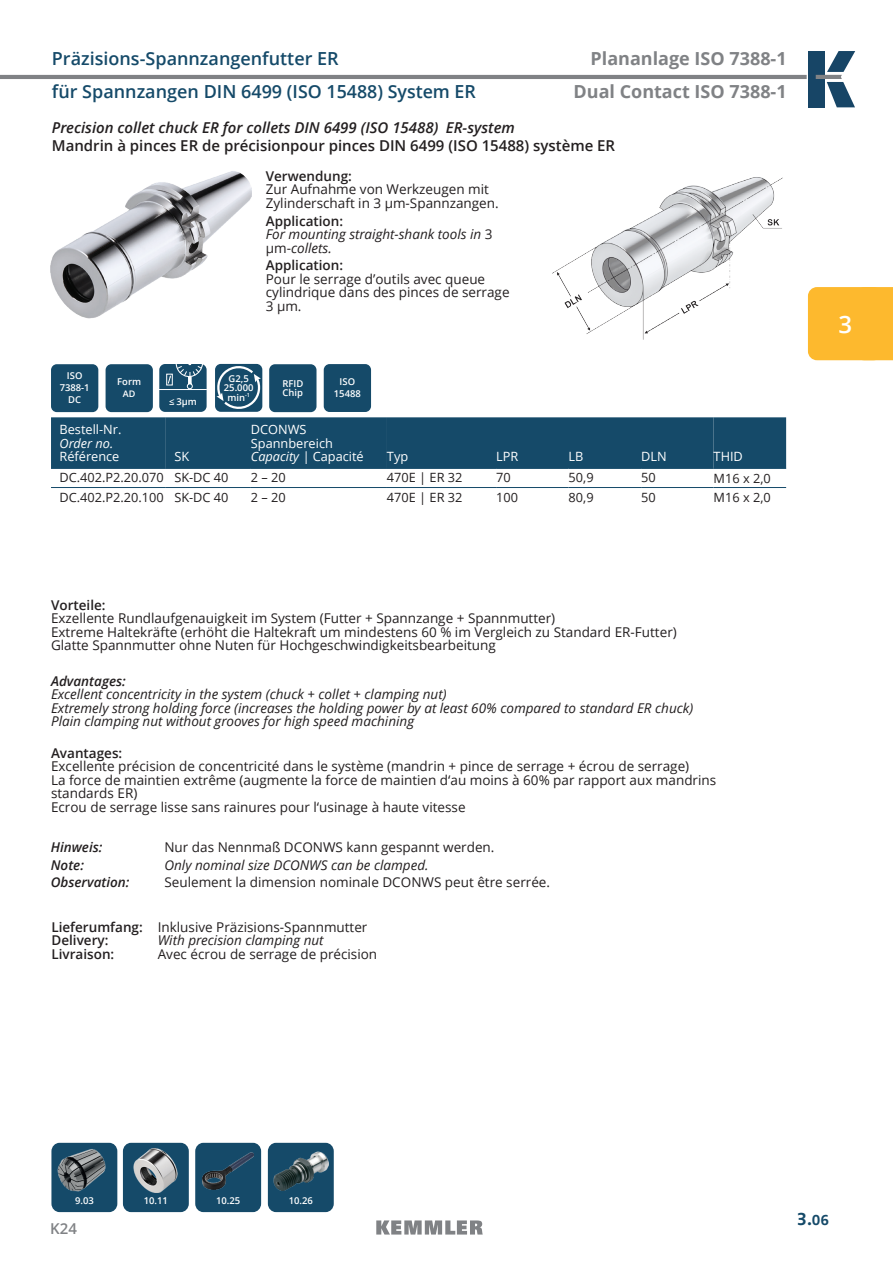
<style>
.page{position:relative;width:893px;height:1263px;background:#fff}
.page>*{position:absolute;margin:0;border:0;box-sizing:border-box;transform-origin:0 0}
.t1{font:600 24px "Open Sans";color:#fff}
.t2{font:600 18px/33px "Open Sans";color:#154a69}
.t3{font:700 18px/33px "Open Sans";color:#808285;text-align:right}
.t4{font:700 18px "Zwo OT";color:#154a69}
.t5{font:600 15px "Open Sans";color:#231f20}
.t6{font:italic 600 15px "Open Sans";color:#231f20}
.t7{font:600 15px "Open Sans";color:#808285}
.t8{font:13.5px/13.5px "Open Sans";color:#231f20}
.t9{font:italic 13.5px/13.5px "Open Sans";color:#231f20}
.t10{font:600 13.5px "Open Sans";color:#231f20}
.t11{font:italic 600 13.5px "Open Sans";color:#231f20}
.t12{font:12.75px "Open Sans";color:#231f20}
.t13{font:12.75px/13.5px "Open Sans";color:#fff}
.t14{font:italic 12.75px "Open Sans";color:#fff}
.t15{font:600 9.45px/9.4px "Open Sans";color:#fff;text-align:center}
.t16{font:600 9px "Open Sans";color:#fff}
.s1{font-weight:600;font-style:normal}
.s2{font-style:normal}
.s3{font-style:italic}
.s4{font-weight:600}
.s5{font-size:15px}
</style>
<div class="page">
<div style="left:808px;top:51px;width:16px;height:56px;background:#174566"></div>
<svg style="left:816px;top:51px;width:39px;height:56px"></svg>
<hr style="left:0;top:75px;width:807px;height:4px;background:#808285">
<svg style="left:376px;top:1220px;width:107px;height:14px"></svg>
<svg style="left:876px;top:287px;width:17px;height:73px"></svg>
<div style="left:808px;top:287px;width:74px;height:73px;background:#fdb92e;border-radius:9px"></div>
<div style="left:51px;top:417px;width:735px;height:51px;background:#154a69"></div>
<hr style="left:51px;top:468px;width:115px;height:1px;background:#154a69">
<hr style="left:166px;top:468px;width:85px;height:1px;background:#154a69">
<hr style="left:251px;top:468px;width:136px;height:1px;background:#154a69">
<hr style="left:387px;top:468px;width:109px;height:1px;background:#154a69">
<hr style="left:496px;top:468px;width:73px;height:1px;background:#154a69">
<hr style="left:569px;top:468px;width:72px;height:1px;background:#154a69">
<hr style="left:641px;top:468px;width:73px;height:1px;background:#154a69">
<hr style="left:714px;top:468px;width:72px;height:1px;background:#154a69">
<hr style="left:51px;top:487px;width:115px;height:1px;background:#154a69">
<hr style="left:166px;top:487px;width:85px;height:1px;background:#154a69">
<hr style="left:251px;top:487px;width:136px;height:1px;background:#154a69">
<hr style="left:387px;top:487px;width:109px;height:1px;background:#154a69">
<hr style="left:496px;top:487px;width:73px;height:1px;background:#154a69">
<hr style="left:569px;top:487px;width:72px;height:1px;background:#154a69">
<hr style="left:641px;top:487px;width:73px;height:1px;background:#154a69">
<hr style="left:714px;top:487px;width:72px;height:1px;background:#154a69">
<img style="left:51px;top:171px;width:200px;height:148px">
<img style="left:552px;top:177px;width:231px;height:163px">
<div style="left:269px;top:364px;width:47px;height:48px;background:#154a69;border-radius:6px"></div>
<div style="left:324px;top:364px;width:47px;height:48px;background:#154a69;border-radius:6px"></div>
<div style="left:106px;top:364px;width:47px;height:48px;background:#154a69;border-radius:6px"></div>
<div style="left:51px;top:364px;width:47px;height:48px;background:#154a69;border-radius:6px"></div>
<div style="left:215px;top:364px;width:47px;height:48px;background:#154a69;border-radius:6px"></div>
<svg style="left:215px;top:365px;width:48px;height:45px"></svg>
<div style="left:159px;top:364px;width:48px;height:48px;background:#154a69;border-radius:6px"></div>
<hr style="left:159px;top:389px;width:48px;height:1px;background:#fff">
<div style="left:166px;top:374px;width:7px;height:11px;border:1px solid #fff"></div>
<svg style="left:168px;top:364px;width:36px;height:25px"></svg>
<div style="left:195px;top:1143px;width:66px;height:69px;background:#154a69;border-radius:8px"></div>
<div style="left:123px;top:1143px;width:66px;height:69px;background:#154a69;border-radius:8px"></div>
<img style="left:134px;top:1148px;width:44px;height:44px">
<img style="left:203px;top:1152px;width:51px;height:38px">
<div style="left:51px;top:1143px;width:66px;height:69px;background:#154a69;border-radius:8px"></div>
<div style="left:268px;top:1143px;width:66px;height:69px;background:#154a69;border-radius:8px"></div>
<img style="left:273px;top:1151px;width:55px;height:40px">
<img style="left:57px;top:1149px;width:49px;height:43px">
<h2 class="t2" style="left:52px;top:41px;width:426px">Präzisions-Spannzangenfutter ER<br>für Spannzangen DIN 6499 (ISO 15488) System ER</h2>
<p class="t6" style="left:52px;top:117px;width:464px">Precision collet chuck ER for collets DIN 6499 (ISO 15488) ER-system</p>
<p class="t5" style="left:52px;top:136px;width:565px">Mandrin à pinces ER de précisionpour pinces DIN 6499 (ISO 15488) système ER</p>
<h2 class="t3" style="left:574px;top:41px;width:215px">Plananlage ISO 7388-1<br>Dual Contact ISO 7388-1</h2>
<p class="t10" style="left:266px;top:167px;width:88px">Verwendung:</p>
<p class="t8" style="left:266px;top:182px;width:234px">Zur Aufnahme von Werkzeugen mit<br>Zylinderschaft in 3 µm-Spannzangen.</p>
<p class="t9" style="left:266px;top:214px;width:228px"><span class="s1">Application:<br></span>For mounting straight-shank tools in <span class="s2">3 µm-</span>collets.</p>
<p class="t10" style="left:266px;top:256px;width:79px">Application:</p>
<p class="t8" style="left:266px;top:272px;width:245px">Pour le serrage d’outils avec queue cylindrique dans des pinces de serrage<br>3 µm.</p>
<p class="t15" style="left:60px;top:370px;width:32px;line-height:12px">ISO<br>7388-1<br>DC</p>
<p class="t15" style="left:224px;top:373px;width:31px">G2,5<br>25.000 min<sup>-1</sup></p>
<p class="t15" style="left:117px;top:377px;width:25px">Form</p>
<p class="t16" style="left:123px;top:388px;width:14px">AD</p>
<p class="t15" style="left:169px;top:396px;width:29px">≤ 3µm</p>
<p class="t15" style="left:282px;top:378px;width:22px;text-align:left">RFID<br>Chip</p>
<p class="t15" style="left:334px;top:376px;width:28px;line-height:12px">ISO<br>15488</p>
<p class="t13" style="left:60px;top:422px;width:63px">Bestell-Nr.</p>
<p class="t14" style="left:60px;top:434px;width:55px">Order no.</p>
<p class="t13" style="left:60px;top:449px;width:61px">Référence</p>
<p class="t13" style="left:174px;top:449px;width:16px">SK</p>
<p class="t13" style="left:251px;top:422px;width:114px">DCONWS<br>Spannbereich<br><span class="s3">Capacity |</span> Capacité</p>
<p class="t13" style="left:387px;top:449px;width:23px">Typ</p>
<p class="t13" style="left:496px;top:449px;width:24px">LPR</p>
<p class="t13" style="left:569px;top:449px;width:16px">LB</p>
<p class="t13" style="left:641px;top:449px;width:27px">DLN</p>
<p class="t13" style="left:714px;top:449px;width:31px">THID</p>
<p class="t12" style="left:60px;top:469px;width:170px">DC.402.P2.20.070 SK-DC 40</p>
<p class="t12" style="left:251px;top:469px;width:36px">2 – 20</p>
<p class="t12" style="left:387px;top:469px;width:77px">470E | ER 32</p>
<p class="t12" style="left:496px;top:469px;width:16px">70</p>
<p class="t12" style="left:569px;top:469px;width:27px">50,9</p>
<p class="t12" style="left:641px;top:469px;width:16px">50</p>
<p class="t12" style="left:714px;top:469px;width:59px">M16 x 2,0</p>
<p class="t12" style="left:60px;top:488px;width:170px">DC.402.P2.20.100 SK-DC 40</p>
<p class="t12" style="left:251px;top:488px;width:36px">2 – 20</p>
<p class="t12" style="left:387px;top:488px;width:77px">470E | ER 32</p>
<p class="t12" style="left:496px;top:488px;width:23px">100</p>
<p class="t12" style="left:569px;top:488px;width:27px">80,9</p>
<p class="t12" style="left:641px;top:488px;width:16px">50</p>
<p class="t12" style="left:714px;top:488px;width:59px">M16 x 2,0</p>
<p class="t10" style="left:51px;top:596px;width:56px">Vorteile:</p>
<p class="t8" style="left:51px;top:611px;width:627px">Exzellente Rundlaufgenauigkeit im System (Futter + Spannzange + Spannmutter)<br>Extreme Haltekräfte (erhöht die Haltekraft um mindestens 60 % im Vergleich zu Standard ER-Futter)<br>Glatte Spannmutter ohne Nuten für Hochgeschwindigkeitsbearbeitung</p>
<p class="t11" style="left:51px;top:672px;width:76px">Advantages:</p>
<p class="t9" style="left:51px;top:687px;width:644px">Excellent concentricity in the system (chuck + collet + clamping nut)<br>Extremely strong holding force (increases the holding power by at least 60% compared to standard ER chuck)<br>Plain clamping nut without grooves for high speed machining</p>
<p class="t10" style="left:51px;top:743px;width:73px">Avantages:</p>
<p class="t8" style="left:51px;top:759px;width:667px">Excellente précision de concentricité dans le système (mandrin + pince de serrage + écrou de serrage)<br>La force de maintien extrême (augmente la force de maintien d‘au moins à 60% par rapport aux mandrins standards ER)<br>Ecrou de serrage lisse sans rainures pour l‘usinage à haute vitesse</p>
<p class="t11" style="left:51px;top:838px;width:53px">Hinweis:</p>
<p class="t8" style="left:164px;top:840px;width:331px">Nur das Nennmaß DCONWS kann gespannt werden.</p>
<p class="t11" style="left:51px;top:856px;width:35px">Note:</p>
<p class="t9" style="left:164px;top:858px;width:266px">Only nominal size DCONWS can be clamped.</p>
<p class="t11" style="left:51px;top:873px;width:80px">Observation:</p>
<p class="t8" style="left:164px;top:875px;width:387px">Seulement la dimension nominale DCONWS peut être serrée.</p>
<p class="t8" style="left:51px;top:920px;width:318px"><span class="s4">Lieferumfang:</span> Inklusive Präzisions-Spannmutter<br><span class="s4">Delivery:</span></p>
<p class="t9" style="left:158px;top:933px;width:167px">With precision clamping nut</p>
<p class="t10" style="left:51px;top:945px;width:64px">Livraison:</p>
<p class="t8" style="left:158px;top:947px;width:221px">Avec écrou de serrage de précision</p>
<h1 class="t1" style="left:838px;top:308px;width:15px">3</h1>
<p class="t15" style="left:75px;top:1196px;width:20px">9.03</p>
<p class="t15" style="left:144px;top:1196px;width:26px">10.11</p>
<p class="t15" style="left:216px;top:1196px;width:26px">10.25</p>
<p class="t15" style="left:289px;top:1196px;width:26px">10.26</p>
<p class="t7" style="left:50px;top:1219px;width:28px">K24</p>
<h2 class="t4" style="left:797px;top:1208px;width:34px">3.<span class="s5">06</span></h2>
</div>
